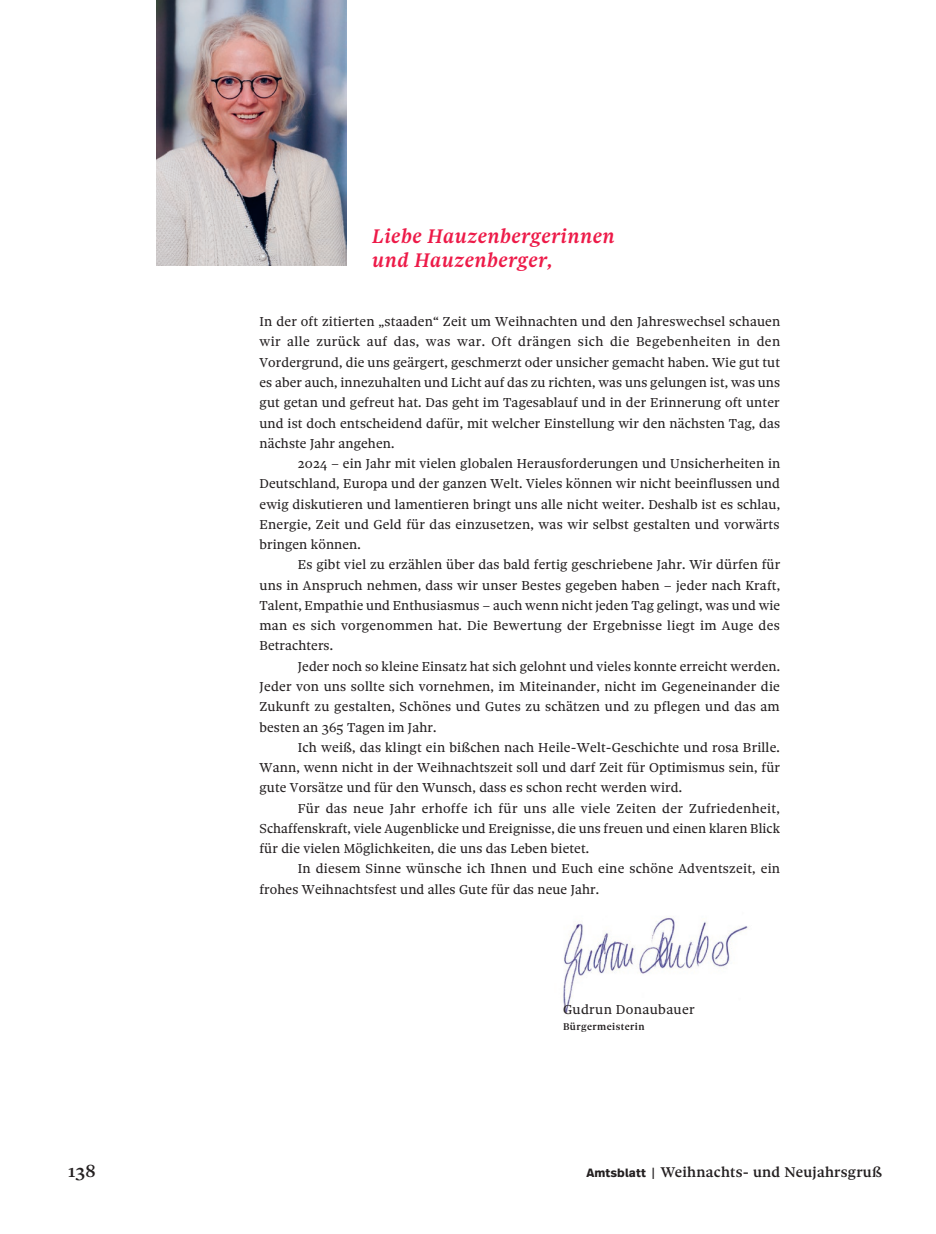
<style>
.page{position:relative;width:936px;height:1234px;background:#fff}
.page>*{position:absolute;margin:0;border:0;box-sizing:border-box;transform-origin:0 0}
.t1{font:italic 500 21px/24px "Sole Serif Text";letter-spacing:.025em;color:#ed1a48}
.t2{font:500 18px "Sole Serif Text";color:#231f20}
.t3{font:500 15px "Sole Serif Text";letter-spacing:.02em;color:#231f20}
.t4{font:13.8px/20.2px "Sole Serif Text";letter-spacing:.01em;color:#231f20;text-align:justify}
.t5{font:500 10.5px "Sole Serif Subhead";color:#231f20}
.s1{font-family:"Real Text Pro";font-weight:700;font-size:12px}
.s2{font-family:"Real Text Pro";font-size:12px}
</style>
<div class="page">
<img style="left:563px;top:918px;width:185px;height:96px">
<img style="left:156px;top:0;width:190px;height:265px">
<h1 class="t1" style="left:372px;top:224px;width:244px">Liebe Hauzenbergerinnen und Hauzenberger,</h1>
<p class="t4" style="left:259px;top:311px;width:522px">In der oft zitierten „staaden“ Zeit um Weihnachten und den Jahreswechsel schauen wir alle zurück auf das, was war. Oft drängen sich die Begebenheiten in den Vordergrund, die uns geärgert, geschmerzt oder unsicher gemacht haben. Wie gut tut es aber auch, innezuhalten und Licht auf das zu richten, was uns gelungen ist, was uns gut getan und gefreut hat. Das geht im Tagesablauf und in der Erinnerung oft unter und ist doch entscheidend dafür, mit welcher Einstellung wir den nächsten Tag, das nächste Jahr angehen.</p>
<p class="t4" style="left:259px;top:453px;width:522px;text-indent:38px">2024 – ein Jahr mit vielen globalen Herausforderungen und Unsicherheiten in Deutschland, Europa und der ganzen Welt. Vieles können wir nicht beeinflussen und ewig diskutieren und lamentieren bringt uns alle nicht weiter. Deshalb ist es schlau, Energie, Zeit und Geld für das einzusetzen, was wir selbst gestalten und vorwärts bringen können.</p>
<p class="t4" style="left:259px;top:554px;width:522px;text-indent:38px">Es gibt viel zu erzählen über das bald fertig geschriebene Jahr. Wir dürfen für uns in Anspruch nehmen, dass wir unser Bestes gegeben haben – jeder nach Kraft, Talent, Empathie und Enthusiasmus – auch wenn nicht jeden Tag gelingt, was und wie man es sich vorgenommen hat. Die Bewertung der Ergebnisse liegt im Auge des Betrachters.</p>
<p class="t4" style="left:259px;top:656px;width:522px;text-indent:38px">Jeder noch so kleine Einsatz hat sich gelohnt und vieles konnte erreicht werden.<br>Jeder von uns sollte sich vornehmen, im Miteinander, nicht im Gegeneinander die Zukunft zu gestalten, Schönes und Gutes zu schätzen und zu pflegen und das am besten an 365 Tagen im Jahr.</p>
<p class="t4" style="left:259px;top:737px;width:522px;text-indent:38px">Ich weiß, das klingt ein bißchen nach Heile-Welt-Geschichte und rosa Brille.<br>Wann, wenn nicht in der Weihnachtszeit soll und darf Zeit für Optimismus sein, für gute Vorsätze und für den Wunsch, dass es schon recht werden wird.</p>
<p class="t4" style="left:259px;top:797px;width:522px;text-indent:38px">Für das neue Jahr erhoffe ich für uns alle viele Zeiten der Zufriedenheit, Schaffenskraft, viele Augenblicke und Ereignisse, die uns freuen und einen klaren Blick für die vielen Möglichkeiten, die uns das Leben bietet.</p>
<p class="t4" style="left:259px;top:858px;width:522px;text-indent:38px">In diesem Sinne wünsche ich Ihnen und Euch eine schöne Adventszeit, ein frohes Weihnachtsfest und alles Gute für das neue Jahr.</p>
<p class="t4" style="left:563px;top:998px;width:133px">Gudrun Donaubauer</p>
<p class="t5" style="left:563px;top:1020px;width:83px">Bürgermeisterin</p>
<h2 class="t2" style="left:68px;top:1160px;width:29px">138</h2>
<p class="t3" style="left:586px;top:1163px;width:297px"><span class="s1">Amtsblatt</span> <span class="s2">|</span> Weihnachts- und Neujahrsgruß</p>
</div>
